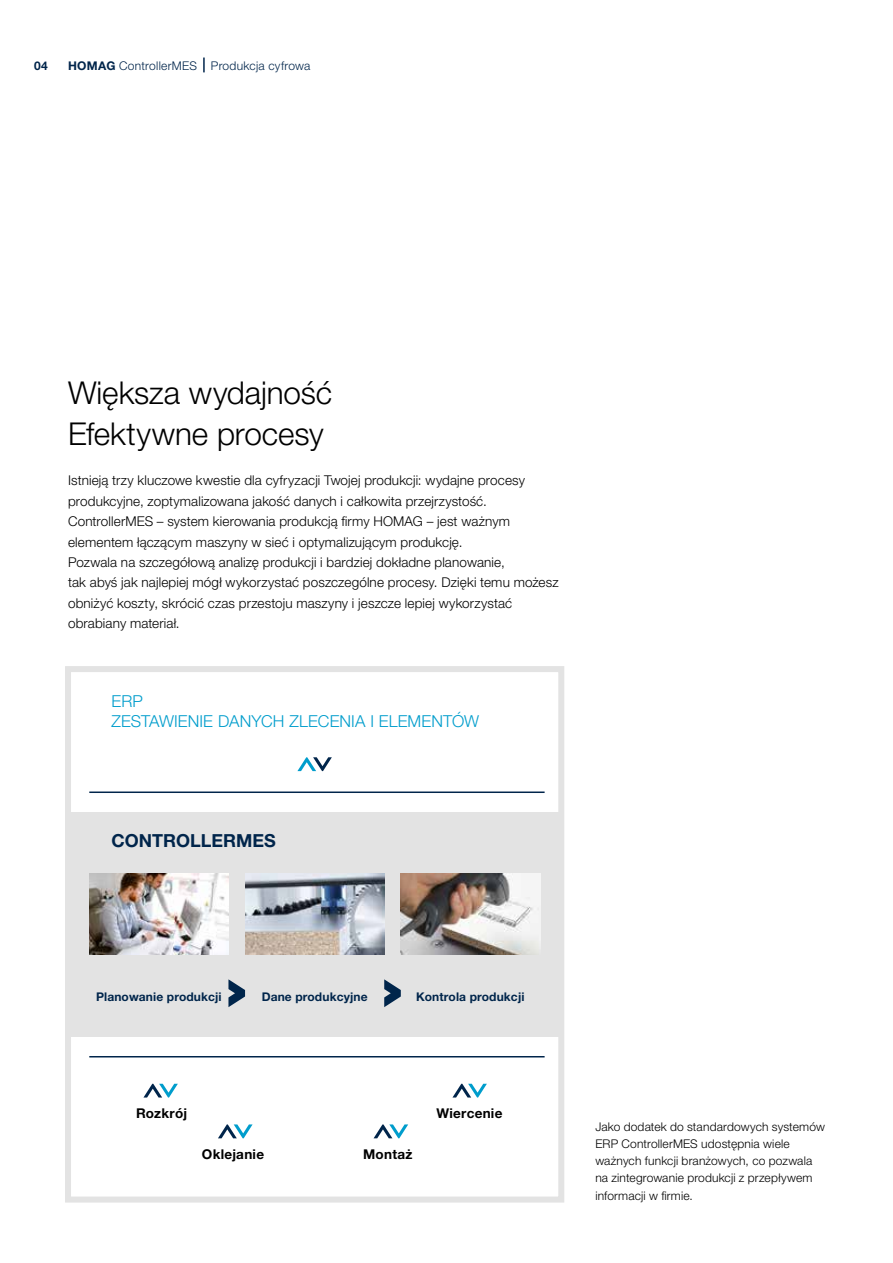
<style>
.page{position:relative;width:893px;height:1263px;background:#fff}
.page>*{position:absolute;margin:0;border:0;box-sizing:border-box;transform-origin:0 0}
.t1{font:300 31.5px/40.8px "Helvetica Neue LTW1 G";letter-spacing:-.005em;color:#000}
.t2{font:700 18px "Helvetica Neue LTW1 G";color:#00254b}
.t3{font:300 16.5px/19.5px "Helvetica Neue LTW1 G";letter-spacing:.005em;color:#009dcc}
.t4{font:300 13.5px/20.4px "Helvetica Neue LTW1 G";letter-spacing:.01em;color:#000}
.t5{font:700 13.5px "Helvetica Neue LTW1 G";letter-spacing:.02em;color:#000}
.t6{font:300 12px/17.2px "Helvetica Neue LTW1 G";letter-spacing:.015em;color:#000}
.t7{font:700 12px "Helvetica Neue LTW1 G";letter-spacing:.01em;color:#00254b}
.t8{font:300 12px "Helvetica Neue LTW1 G";letter-spacing:.025em;color:#00254b}
.s1{font-weight:700}
</style>
<div class="page">
<div style="left:65px;top:666px;width:499px;height:536px;border:6px solid #e3e3e3"></div>
<svg style="left:203px;top:58px;width:2px;height:14px"></svg>
<div style="left:68px;top:812px;width:493px;height:224px;background:#e3e3e3"></div>
<img style="left:90px;top:873px;width:138px;height:82px">
<img style="left:245px;top:873px;width:139px;height:82px">
<img style="left:401px;top:873px;width:139px;height:82px">
<hr style="left:89px;top:791px;width:456px;height:2px;background:#00254b">
<hr style="left:89px;top:1056px;width:456px;height:1px;background:#00254b">
<svg style="left:374px;top:1124px;width:34px;height:14px"></svg>
<svg style="left:218px;top:1124px;width:35px;height:14px"></svg>
<svg style="left:453px;top:1084px;width:34px;height:13px"></svg>
<svg style="left:297px;top:757px;width:35px;height:14px"></svg>
<svg style="left:144px;top:1084px;width:34px;height:13px"></svg>
<svg style="left:228px;top:979px;width:17px;height:28px"></svg>
<svg style="left:384px;top:979px;width:17px;height:28px"></svg>
<p class="t7" style="left:34px;top:58px;width:15px">04</p>
<p class="t8" style="left:68px;top:58px;width:244px"><span class="s1">HOMAG</span> ControllerMES Produkcja cyfrowa</p>
<h1 class="t1" style="left:68px;top:372px;width:266px">Większa wydajność<br>Efektywne procesy</h1>
<p class="t4" style="left:68px;top:470px;width:492px">Istnieją trzy kluczowe kwestie dla cyfryzacji Twojej produkcji: wydajne procesy produkcyjne, zoptymalizowana jakość danych i całkowita przejrzystość.<br>ControllerMES – system kierowania produkcją firmy HOMAG – jest ważnym elementem łączącym maszyny w sieć i optymalizującym produkcję.<br>Pozwala na szczegółową analizę produkcji i bardziej dokładne planowanie,<br>tak abyś jak najlepiej mógł wykorzystać poszczególne procesy. Dzięki temu możesz obniżyć koszty, skrócić czas przestoju maszyny i jeszcze lepiej wykorzystać obrabiany materiał.</p>
<p class="t3" style="left:112px;top:692px;width:369px">ERP<br>ZESTAWIENIE DANYCH ZLECENIA I ELEMENTÓW</p>
<h2 class="t2" style="left:112px;top:829px;width:166px">CONTROLLERMES</h2>
<p class="t7" style="left:96px;top:989px;width:127px">Planowanie produkcji</p>
<p class="t7" style="left:262px;top:989px;width:107px">Dane produkcyjne</p>
<p class="t7" style="left:416px;top:989px;width:110px">Kontrola produkcji</p>
<p class="t5" style="left:136px;top:1105px;width:53px">Rozkrój</p>
<p class="t5" style="left:202px;top:1145px;width:64px">Oklejanie</p>
<p class="t5" style="left:363px;top:1145px;width:51px">Montaż</p>
<p class="t5" style="left:436px;top:1105px;width:68px">Wiercenie</p>
<p class="t6" style="left:595px;top:1117px;width:231px">Jako dodatek do standardowych systemów ERP ControllerMES udostępnia wiele ważnych funkcji branżowych, co pozwala na zintegrowanie produkcji z przepływem informacji w firmie.</p>
</div>
